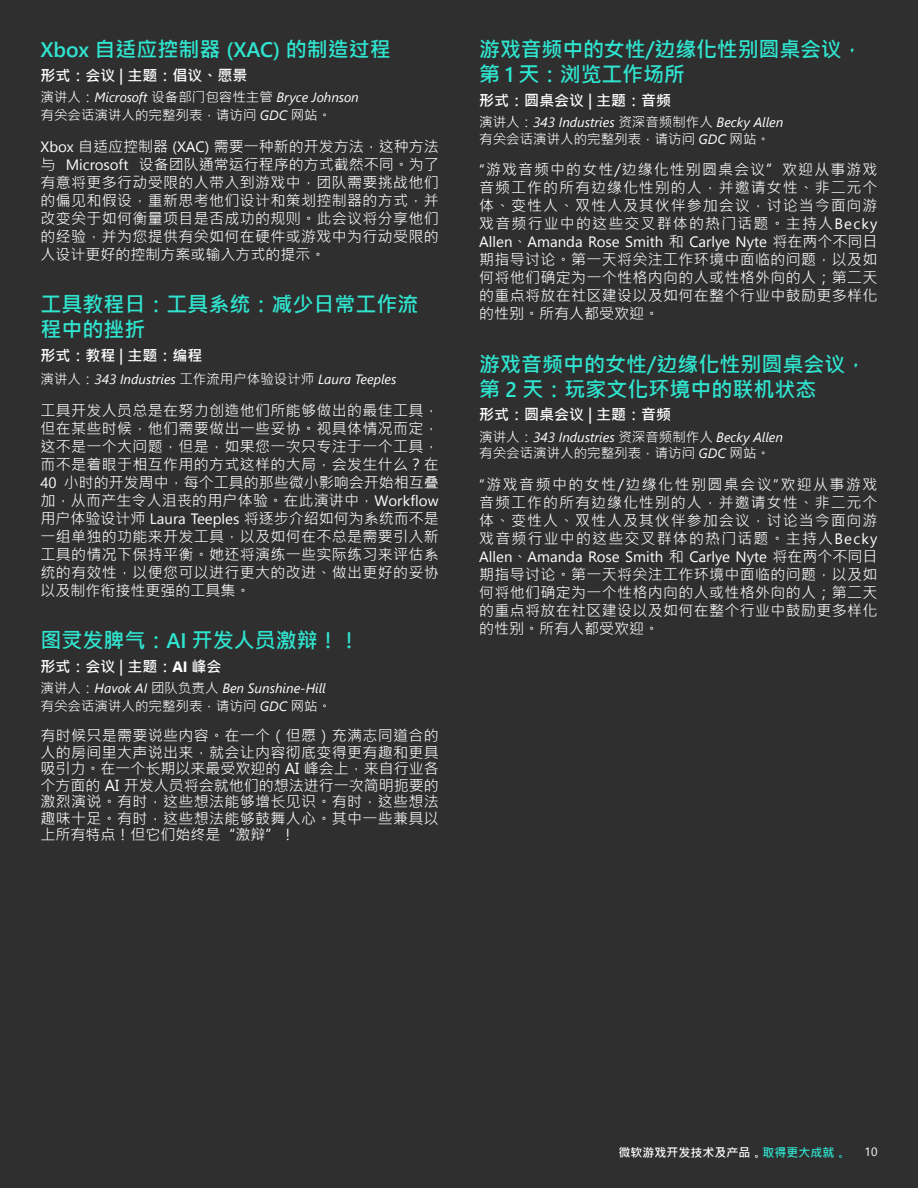
<style>
.page{position:relative;width:918px;height:1188px;background:#2f2f2f}
.page>*{position:absolute;margin:0;border:0;box-sizing:border-box;transform-origin:0 0}
.t1{font:700 21px/25.2px "Microsoft Jheng Hei";color:#30e5d0}
.t2{font:15px/18px "Microsoft Jheng Hei";letter-spacing:.02em;color:#fff;text-align:justify}
.t3{font:700 15px "Microsoft Jheng Hei";color:#fff}
.t4{font:13.5px/18px "Microsoft Jheng Hei";color:#fff}
.t5{font:italic 13.5px "Segoe UI";color:#fff}
.t6{font:700 12px "Microsoft Jheng Hei";color:#fff}
.t7{font:12px "Segoe UI";color:#fff}
.s1{font-family:"Segoe UI";font-weight:600}
.s2{font-family:"Segoe UI";font-style:italic}
.s3{font-family:"Segoe UI"}
.s4{font-family:"Microsoft Jheng Hei";font-style:normal}
.s5{color:#30e5d0}
</style>
<div class="page">
<p class="t1" style="left:40px;top:37px;width:352px"><span class="s1">Xbox</span> 自适应控制器 <span class="s1">(XAC)</span> 的制造过程</p>
<p class="t3" style="left:40px;top:66px;width:208px">形式：会议 | 主题：倡议、愿景</p>
<p class="t4" style="left:40px;top:88px;width:320px">演讲人：<span class="s2">Microsoft</span> 设备部门包容性主管 <span class="s2">Bryce Johnson</span>有关会话演讲人的完整列表，请访问 <span class="s2">GDC</span> 网站。</p>
<p class="t2" style="left:40px;top:137px;width:400px"><span class="s3">Xbox</span> 自适应控制器 <span class="s3">(XAC)</span> 需要一种新的开发方法，这种方法与 <span class="s3">Microsoft</span> 设备团队通常运行程序的方式截然不同。为了有意将更多行动受限的人带入到游戏中，团队需要挑战他们的偏见和假设，重新思考他们设计和策划控制器的方式，并改变关于如何衡量项目是否成功的规则。此会议将分享他们的经验，并为您提供有关如何在硬件或游戏中为行动受限的人设计更好的控制方案或输入方式的提示。</p>
<p class="t1" style="left:40px;top:292px;width:379px">工具教程日：工具系统：减少日常工作流程中的挫折</p>
<p class="t3" style="left:40px;top:346px;width:163px">形式：教程 | 主题：编程</p>
<p class="t5" style="left:40px;top:370px;width:358px"><span class="s4">演讲人：</span>343 Industries <span class="s4">工作流用户体验设计师</span> Laura Teeples</p>
<p class="t2" style="left:40px;top:401px;width:400px">工具开发人员总是在努力创造他们所能够做出的最佳工具，但在某些时候，他们需要做出一些妥协。视具体情况而定，这不是一个大问题，但是，如果您一次只专注于一个工具，而不是着眼于相互作用的方式这样的大局，会发生什么？在<span class="s3">40</span> 小时的开发周中，每个工具的那些微小影响会开始相互叠加，从而产生令人沮丧的用户体验。在此演讲中，<span class="s3">Workflow</span>用户体验设计师 <span class="s3">Laura Teeples</span> 将逐步介绍如何为系统而不是一组单独的功能来开发工具，以及如何在不总是需要引入新工具的情况下保持平衡。她还将演练一些实际练习来评估系统的有效性，以便您可以进行更大的改进、做出更好的妥协以及制作衔接性更强的工具集。</p>
<p class="t1" style="left:40px;top:628px;width:321px">图灵发脾气：<span class="s1">AI</span> 开发人员激辩！！</p>
<p class="t3" style="left:40px;top:657px;width:182px">形式：会议 | 主题：<span class="s3">AI</span> 峰会</p>
<p class="t4" style="left:40px;top:679px;width:292px">演讲人：<span class="s2">Havok AI</span> 团队负责人 <span class="s2">Ben Sunshine-Hill</span>有关会话演讲人的完整列表，请访问 <span class="s2">GDC</span> 网站。</p>
<p class="t2" style="left:40px;top:728px;width:400px;line-height:16.5px">有时候只是需要说些内容。在一个（但愿）充满志同道合的人的房间里大声说出来，就会让内容彻底变得更有趣和更具吸引力。在一个长期以来最受欢迎的 AI 峰会上，来自行业各个方面的 AI 开发人员将会就他们的想法进行一次简明扼要的激烈演说。有时，这些想法能够增长见识。有时，这些想法趣味十足。有时，这些想法能够鼓舞人心。其中一些兼具以上所有特点！但它们始终是“激辩”！</p>
<p class="t1" style="left:479px;top:37px;width:385px">游戏音频中的女性/边缘化性别圆桌会议，第 <span class="s1">1</span> 天：浏览工作场所</p>
<p class="t3" style="left:479px;top:91px;width:193px">形式：圆桌会议 | 主题：音频</p>
<p class="t4" style="left:479px;top:114px;width:306px;line-height:16.2px">演讲人：<span class="s2">343 Industries</span> 资深音频制作人 <span class="s2">Becky Allen</span>有关会话演讲人的完整列表，请访问 <span class="s2">GDC</span> 网站。</p>
<p class="t2" style="left:479px;top:161px;width:400px"><span class="s3">“</span>游戏音频中的女性/边缘化性别圆桌会议”欢迎从事游戏音频工作的所有边缘化性别的人，并邀请女性、非二元个体、变性人、双性人及其伙伴参加会议，讨论当今面向游戏音频行业中的这些交叉群体的热门话题。主持人<span class="s3">Becky Allen</span>、<span class="s3">Amanda Rose Smith</span> 和 <span class="s3">Carlye Nyte</span> 将在两个不同日期指导讨论。第一天将关注工作环境中面临的问题，以及如何将他们确定为一个性格内向的人或性格外向的人；第二天的重点将放在社区建设以及如何在整个行业中鼓励更多样化的性别。所有人都受欢迎。</p>
<p class="t1" style="left:479px;top:351px;width:389px">游戏音频中的女性/边缘化性别圆桌会议，第 <span class="s1">2</span> 天：玩家文化环境中的联机状态</p>
<p class="t3" style="left:479px;top:405px;width:193px">形式：圆桌会议 | 主题：音频</p>
<p class="t4" style="left:479px;top:429px;width:305px;line-height:16.2px">演讲人：<span class="s2">343 Industries</span> 资深音频制作人 <span class="s2">Becky Allen</span>有关会话演讲人的完整列表，请访问 <span class="s2">GDC</span> 网站。</p>
<p class="t2" style="left:479px;top:475px;width:400px"><span class="s3">“</span>游戏音频中的女性/边缘化性别圆桌会议<span class="s3">”</span>欢迎从事游戏音频工作的所有边缘化性别的人，并邀请女性、非二元个体、变性人、双性人及其伙伴参加会议，讨论当今面向游戏音频行业中的这些交叉群体的热门话题。主持人<span class="s3">Becky Allen</span>、<span class="s3">Amanda Rose Smith</span> 和 <span class="s3">Carlye Nyte</span> 将在两个不同日期指导讨论。第一天将关注工作环境中面临的问题，以及如何将他们确定为一个性格内向的人或性格外向的人；第二天的重点将放在社区建设以及如何在整个行业中鼓励更多样化的性别。所有人都受欢迎。</p>
<p class="t6" style="left:619px;top:1145px;width:229px">微软游戏开发技术及产品。<span class="s5">取得更大成就。</span></p>
<p class="t7" style="left:865px;top:1143px;width:14px">10</p>
</div>
